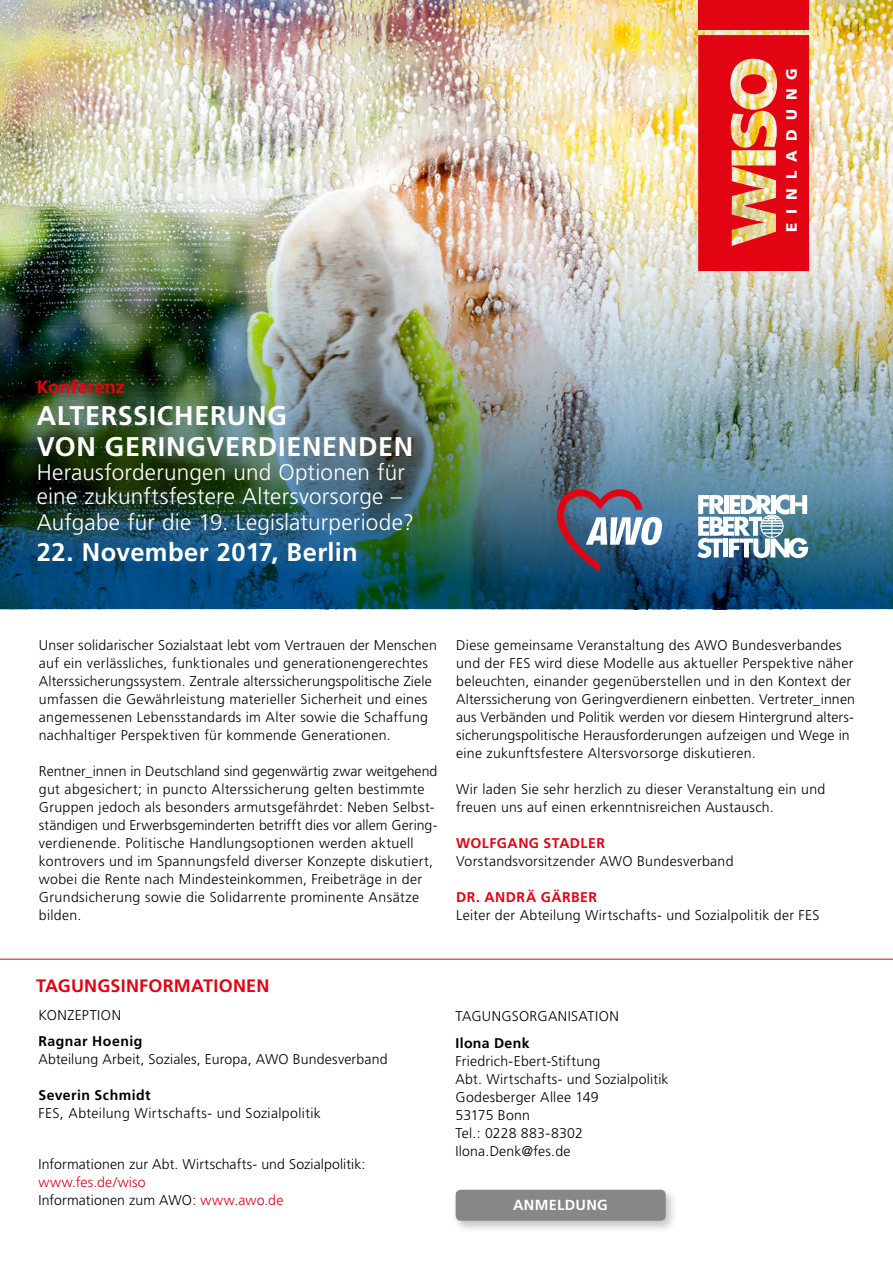
<style>
.page{position:relative;width:893px;height:1263px;background:#fff}
.page>*{position:absolute;margin:0;border:0;box-sizing:border-box;transform-origin:0 0}
.t1{font:700 27px/31.5px "Frutiger CE";letter-spacing:.025em;color:#fff}
.t2{font:700 25.5px "Frutiger";letter-spacing:.015em;color:#fff}
.t3{font:300 22.5px/24.8px "Frutiger";letter-spacing:.01em;color:#fff}
.t4{font:700 18px "Frutiger";letter-spacing:.01em;color:#e30413}
.t5{font:700 18px "Frutiger CE";letter-spacing:.005em;color:#e30413}
.t6{font:900 15px "Frutiger";letter-spacing:.6em;color:#fff}
.t7{font:700 14.55px "Frutiger";letter-spacing:.02em;color:#fff}
.t8{font:300 14.1px/18px "Frutiger";letter-spacing:.02em;color:#000}
.t9{font:300 14.1px/18px "Frutiger";letter-spacing:.01em;color:#e30413}
.t10{font:700 14.1px "Frutiger";letter-spacing:.03em;color:#000}
.t11{font:700 14.1px "Frutiger CE";letter-spacing:.035em;color:#e30413}
.s1{color:#000}
</style>
<div class="page">
<img style="left:0;top:0;width:893px;height:609px">
<div style="left:698px;top:0;width:111px;height:30px;background:#e30413"></div>
<img style="left:698px;top:35px;width:111px;height:236px">
<svg style="left:697px;top:494px;width:111px;height:64px"></svg>
<div style="left:451px;top:1185px;width:227px;height:48px;background:#000;opacity:.25"></div>
<div style="left:456px;top:1190px;width:210px;height:31px;background:#878787;border-radius:5px"></div>
<hr style="left:0;top:959px;width:893px;height:1px;background:#e30413">
<svg style="left:557px;top:489px;width:105px;height:83px;background:#696c89"></svg>
<p class="t6" style="left:783px;top:232px;width:166px;rotate:-90deg">EINLADUNG</p>
<p class="t5" style="left:37px;top:376px;width:90px">Konferenz</p>
<h1 class="t1" style="left:37px;top:399px;width:378px">ALTERSSICHERUNG<br>VON GERINGVERDIENENDEN</h1>
<h3 class="t3" style="left:37px;top:460px;width:379px">Herausforderungen und Optionen für eine zukunftsfestere Altersvorsorge –<br>Aufgabe für die 19. Legislaturperiode?</h3>
<h2 class="t2" style="left:37px;top:537px;width:323px">22. November 2017, Berlin</h2>
<p class="t8" style="left:39px;top:636px;width:400px">Unser solidarischer Sozialstaat lebt vom Vertrauen der Menschen auf ein verlässliches, funktionales und generationengerechtes Alterssicherungssystem. Zentrale alterssicherungspolitische Ziele umfassen die Gewährleistung materieller Sicherheit und eines angemessenen Lebensstandards im Alter sowie die Schaffung nachhaltiger Perspektiven für kommende Generationen.</p>
<p class="t8" style="left:39px;top:762px;width:400px">Rentner_innen in Deutschland sind gegenwärtig zwar weitgehend gut abgesichert; in puncto Alterssicherung gelten bestimmte Gruppen jedoch als besonders armutsgefährdet: Neben Selbst&shy;ständigen und Erwerbsgeminderten betrifft dies vor allem Gering&shy;verdienende. Politische Handlungsoptionen werden aktuell kontrovers und im Spannungsfeld diverser Konzepte diskutiert, wobei die Rente nach Mindesteinkommen, Freibeträge in der Grundsicherung sowie die Solidarrente prominente Ansätze bilden.</p>
<p class="t8" style="left:456px;top:636px;width:400px">Diese gemeinsame Veranstaltung des AWO Bundesverbandes und der FES wird diese Modelle aus aktueller Perspektive näher beleuchten, einander gegenüberstellen und in den Kontext der Alterssicherung von Geringverdienern einbetten. Vertreter_innen aus Verbänden und Politik werden vor diesem Hintergrund alters&shy;sicherungspolitische Herausforderungen aufzeigen und Wege in eine zukunftsfestere Altersvorsorge diskutieren.</p>
<p class="t8" style="left:456px;top:780px;width:371px">Wir laden Sie sehr herzlich zu dieser Veranstaltung ein und freuen uns auf einen erkenntnisreichen Austausch.</p>
<p class="t11" style="left:456px;top:834px;width:150px">WOLFGANG STADLER</p>
<p class="t8" style="left:456px;top:852px;width:279px">Vorstandsvorsitzender AWO Bundesverband</p>
<p class="t11" style="left:456px;top:888px;width:143px">DR. ANDRÄ GÄRBER</p>
<p class="t8" style="left:456px;top:906px;width:365px">Leiter der Abteilung Wirtschafts- und Sozialpolitik der FES</p>
<p class="t4" style="left:36px;top:975px;width:235px">TAGUNGSINFORMATIONEN</p>
<p class="t8" style="left:38px;top:1006px;width:84px">KONZEPTION</p>
<p class="t10" style="left:38px;top:1033px;width:106px">Ragnar Hoenig</p>
<p class="t8" style="left:38px;top:1050px;width:351px">Abteilung Arbeit, Soziales, Europa, AWO Bundesverband</p>
<p class="t10" style="left:38px;top:1087px;width:114px">Severin Schmidt</p>
<p class="t8" style="left:38px;top:1104px;width:284px">FES, Abteilung Wirtschafts- und Sozialpolitik</p>
<p class="t8" style="left:38px;top:1155px;width:329px">Informationen zur Abt. Wirtschafts- und Sozialpolitik:</p>
<p class="t9" style="left:38px;top:1173px;width:246px">www.fes.de/wiso<br><span class="s1">Informationen zum AWO:</span> www.awo.de</p>
<p class="t8" style="left:455px;top:1007px;width:165px">TAGUNGSORGANISATION</p>
<p class="t10" style="left:455px;top:1034px;width:76px">Ilona Denk</p>
<p class="t8" style="left:455px;top:1052px;width:215px">Friedrich-Ebert-Stiftung<br>Abt. Wirtschafts- und Sozialpolitik<br>Godesberger Allee 149<br>53175 Bonn<br>Tel.: 0228 883-8302<br>Ilona.Denk@fes.de</p>
<p class="t7" style="left:513px;top:1196px;width:96px">ANMELDUNG</p>
</div>
